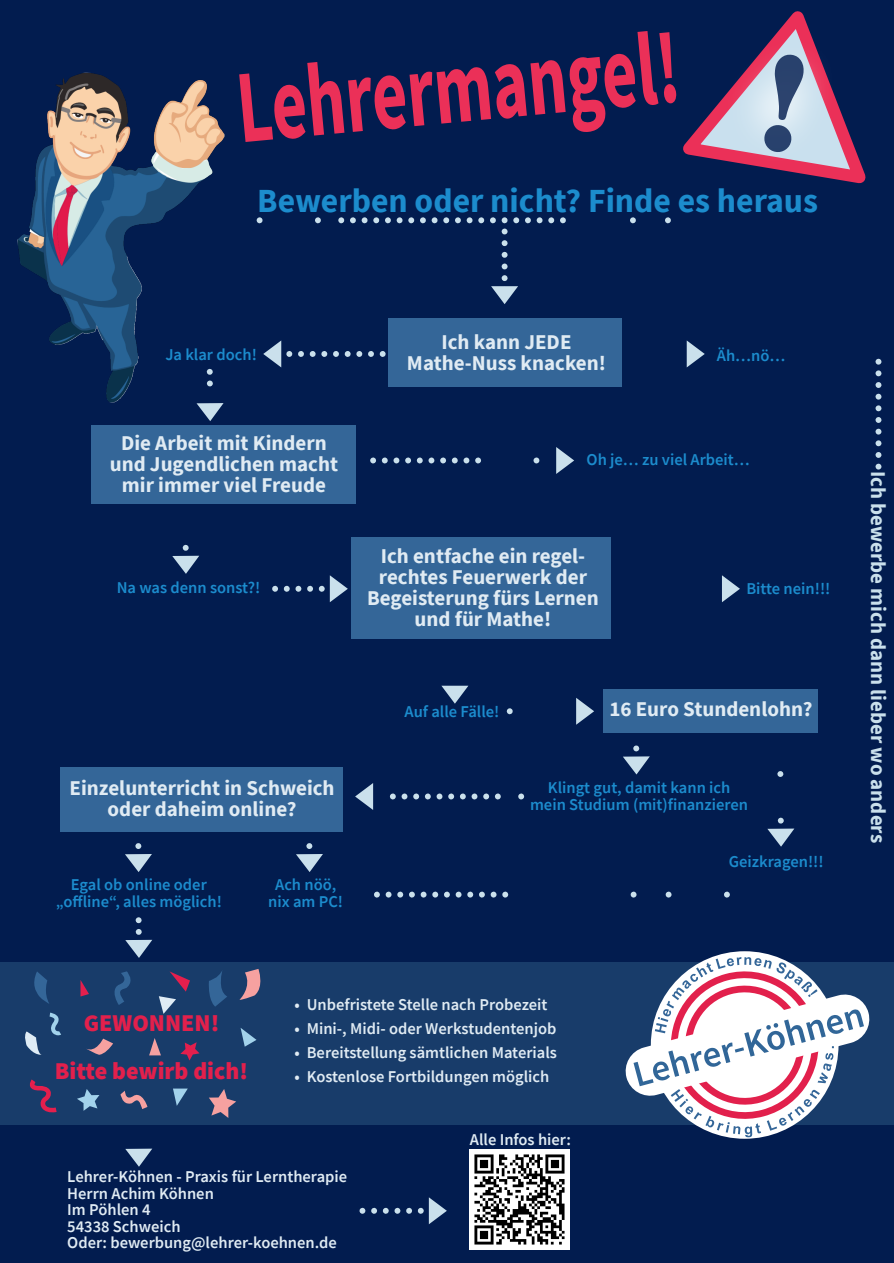
<style>
.page{position:relative;width:894px;height:1263px;background:#fff}
.page>*{position:absolute;margin:0;border:0;box-sizing:border-box;transform-origin:0 0}
.t1{font:700 104.1px "Source Sans Pro";color:#eb3058;scale:.65 1}
.t2{font:700 33.75px "Source Sans Pro";color:#1c8ccd}
.t3{font:900 24px "Source Sans Pro";color:#e2204c}
.t4{font:700 21px "Source Sans Pro";color:#e0ebf3}
.t5{font:700 21px "Source Sans Pro";color:#cae0ec}
.t6{font:600 16.5px "Source Sans Pro";color:#e0ebf3}
.t7{font:600 16.5px "Source Sans Pro";color:#1c8ccd}
</style>
<div class="page">
<div style="left:0;top:0;width:893px;height:1263px;background:#021c4f"></div>
<img style="left:17px;top:73px;width:208px;height:329px">
<div style="left:388px;top:318px;width:233px;height:68px;background:#346698"></div>
<div style="left:92px;top:425px;width:263px;height:79px;background:#346698"></div>
<div style="left:351px;top:537px;width:259px;height:102px;background:#346698"></div>
<div style="left:60px;top:767px;width:282px;height:65px;background:#346698"></div>
<div style="left:0;top:962px;width:893px;height:162px;background:#183c6a"></div>
<svg style="left:34px;top:972px;width:15px;height:32px"></svg>
<svg style="left:239px;top:969px;width:22px;height:31px"></svg>
<svg style="left:86px;top:1039px;width:27px;height:16px"></svg>
<svg style="left:209px;top:971px;width:18px;height:36px"></svg>
<svg style="left:25px;top:1031px;width:17px;height:24px"></svg>
<svg style="left:77px;top:1089px;width:22px;height:22px"></svg>
<svg style="left:180px;top:1042px;width:19px;height:18px"></svg>
<svg style="left:209px;top:1089px;width:27px;height:29px"></svg>
<svg style="left:80px;top:980px;width:9px;height:16px"></svg>
<svg style="left:240px;top:1028px;width:16px;height:19px"></svg>
<svg style="left:173px;top:1088px;width:15px;height:18px"></svg>
<svg style="left:159px;top:971px;width:31px;height:43px"></svg>
<svg style="left:149px;top:1038px;width:12px;height:17px"></svg>
<svg style="left:114px;top:971px;width:17px;height:34px"></svg>
<svg style="left:49px;top:1013px;width:12px;height:22px"></svg>
<svg style="left:29px;top:1079px;width:28px;height:34px"></svg>
<svg style="left:683px;top:11px;width:183px;height:173px"></svg>
<svg style="left:263px;top:340px;width:120px;height:27px"></svg>
<svg style="left:196px;top:357px;width:27px;height:64px"></svg>
<svg style="left:172px;top:544px;width:27px;height:30px"></svg>
<svg style="left:296px;top:843px;width:27px;height:29px"></svg>
<svg style="left:125px;top:843px;width:27px;height:29px"></svg>
<svg style="left:125px;top:917px;width:27px;height:41px"></svg>
<svg style="left:120px;top:1091px;width:32px;height:76px"></svg>
<svg style="left:359px;top:1197px;width:87px;height:27px"></svg>
<svg style="left:272px;top:575px;width:76px;height:27px"></svg>
<svg style="left:610px;top:575px;width:129px;height:27px"></svg>
<svg style="left:370px;top:447px;width:204px;height:27px"></svg>
<svg style="left:686px;top:340px;width:18px;height:27px"></svg>
<svg style="left:259px;top:217px;width:412px;height:87px"></svg>
<svg style="left:875px;top:358px;width:7px;height:109px"></svg>
<svg style="left:355px;top:685px;width:463px;height:213px"></svg>
<svg style="left:622px;top:957px;width:249px;height:180px"></svg>
<img style="left:469px;top:1150px;width:100px;height:99px">
<p class="t1" style="left:233px;top:63px;width:684px;rotate:-5deg">Lehrermangel!</p>
<p class="t2" style="left:257px;top:187px;width:562px">Bewerben oder nicht? Finde es heraus</p>
<p class="t7" style="left:165px;top:347px;width:93px">Ja klar doch!</p>
<p class="t4" style="left:121px;top:435px;width:207px">Die Arbeit mit Kindern</p>
<p class="t4" style="left:110px;top:456px;width:230px">und Jugendlichen macht</p>
<p class="t4" style="left:122px;top:477px;width:205px">mir immer viel Freude</p>
<p class="t7" style="left:117px;top:580px;width:145px">Na was denn sonst?!</p>
<p class="t4" style="left:441px;top:333px;width:131px">Ich kann JEDE</p>
<p class="t4" style="left:407px;top:354px;width:200px">Mathe-Nuss knacken!</p>
<p class="t7" style="left:716px;top:348px;width:70px">Äh…nö…</p>
<p class="t7" style="left:586px;top:452px;width:164px">Oh je… zu viel Arbeit…</p>
<p class="t4" style="left:380px;top:547px;width:206px">Ich entfache ein regel-</p>
<p class="t4" style="left:379px;top:568px;width:209px">rechtes Feuerwerk der</p>
<p class="t4" style="left:367px;top:589px;width:233px">Begeisterung fürs Lernen</p>
<p class="t4" style="left:414px;top:610px;width:138px">und für Mathe!</p>
<p class="t7" style="left:746px;top:582px;width:85px">Bitte nein!!!</p>
<p class="t4" style="left:70px;top:780px;width:266px">Einzelunterricht in Schweich</p>
<p class="t4" style="left:108px;top:801px;width:190px">oder daheim online?</p>
<p class="t7" style="left:71px;top:878px;width:137px">Egal ob online oder</p>
<p class="t7" style="left:56px;top:894px;width:168px">„offline“, alles möglich!</p>
<p class="t7" style="left:275px;top:878px;width:63px">Ach nöö,</p>
<p class="t7" style="left:268px;top:894px;width:76px">nix am PC!</p>
<p class="t7" style="left:404px;top:705px;width:96px">Auf alle Fälle!</p>
<p class="t4" style="left:609px;top:701px;width:204px">16 Euro Stundenlohn?</p>
<p class="t7" style="left:547px;top:781px;width:184px">Klingt gut, damit kann ich</p>
<p class="t7" style="left:530px;top:797px;width:219px">mein Studium (mit)finanzieren</p>
<p class="t7" style="left:728px;top:854px;width:96px">Geizkragen!!!</p>
<p class="t3" style="left:84px;top:1013px;width:137px">GEWONNEN!</p>
<p class="t3" style="left:55px;top:1061px;width:195px">Bitte bewirb dich!</p>
<p class="t6" style="left:294px;top:997px;width:254px">• Unbefristete Stelle nach Probezeit</p>
<p class="t6" style="left:294px;top:1021px;width:263px">• Mini-, Midi- oder Werkstudentenjob</p>
<p class="t6" style="left:294px;top:1045px;width:264px">• Bereitstellung sämtlichen Materials</p>
<p class="t6" style="left:294px;top:1069px;width:256px">• Kostenlose Fortbildungen möglich</p>
<p class="t6" style="left:469px;top:1132px;width:103px">Alle Infos hier:</p>
<p class="t6" style="left:67px;top:1170px;width:281px">Lehrer-Köhnen - Praxis für Lerntherapie</p>
<p class="t6" style="left:67px;top:1186px;width:148px">Herrn Achim Köhnen</p>
<p class="t6" style="left:67px;top:1203px;width:85px">Im Pöhlen 4</p>
<p class="t6" style="left:67px;top:1219px;width:115px">54338 Schweich</p>
<p class="t6" style="left:67px;top:1236px;width:271px">Oder: bewerbung@lehrer-koehnen.de</p>
<p class="t5" style="left:886px;top:471px;width:374px;rotate:90deg">Ich bewerbe mich dann lieber wo anders</p>
</div>
